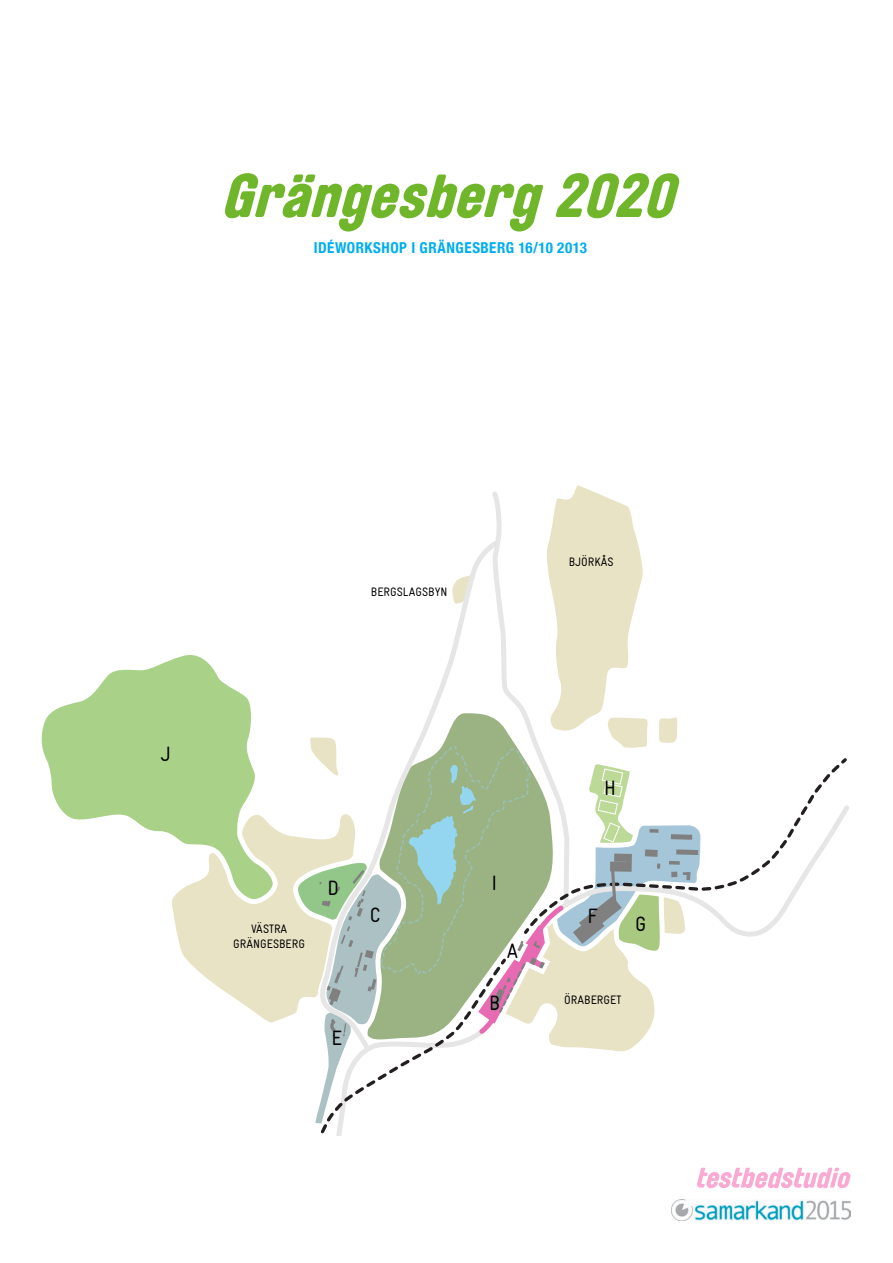
<style>
.page{position:relative;width:893px;height:1263px;background:#fff}
.page>*{position:absolute;margin:0;border:0;box-sizing:border-box;transform-origin:0 0}
.t1{font:italic 900 60px "Brauer Neue";color:#70b62b}
.t2{font:condensed 20.85px "Gravur";color:#000}
.t3{font:700 condensed 15px "Helvetica Neue";letter-spacing:.035em;color:#00aeef}
.t4{font:condensed 12.3px/14.7px "Gravur";color:#000;text-align:center}
</style>
<div class="page">
<svg style="left:41px;top:659px;width:131px;height:176px;fill:#a9d188"></svg>
<svg style="left:172px;top:485px;width:677px;height:650px"></svg>
<svg style="left:697px;top:1168px;width:154px;height:20px"></svg>
<img style="left:672px;top:1199px;width:178px;height:22px">
<h1 class="t1" style="left:221px;top:161px;width:472px">Grängesberg2020</h1>
<p class="t3" style="left:314px;top:235px;width:275px">IDÉWORKSHOP I GRÄNGESBERG 16/10 2013</p>
<h2 class="t2" style="left:161px;top:742px;width:11px">J</h2>
<p class="t4" style="left:371px;top:584px;width:78px">BERGSLAGSBYN</p>
<p class="t4" style="left:569px;top:554px;width:46px">BJÖRKÅS</p>
<p class="t4" style="left:233px;top:921px;width:73px">VÄSTRA<br>GRÄNGESBERG</p>
<h2 class="t2" style="left:328px;top:876px;width:13px">D</h2>
<h2 class="t2" style="left:370px;top:904px;width:12px">C</h2>
<h2 class="t2" style="left:331px;top:1026px;width:12px">E</h2>
<h2 class="t2" style="left:492px;top:871px;width:7px">I</h2>
<h2 class="t2" style="left:507px;top:940px;width:13px">A</h2>
<h2 class="t2" style="left:489px;top:991px;width:13px">B</h2>
<h2 class="t2" style="left:604px;top:776px;width:13px">H</h2>
<h2 class="t2" style="left:588px;top:904px;width:11px">F</h2>
<h2 class="t2" style="left:635px;top:912px;width:13px">G</h2>
<p class="t4" style="left:564px;top:992px;width:59px">ÖRABERGET</p>
</div>
